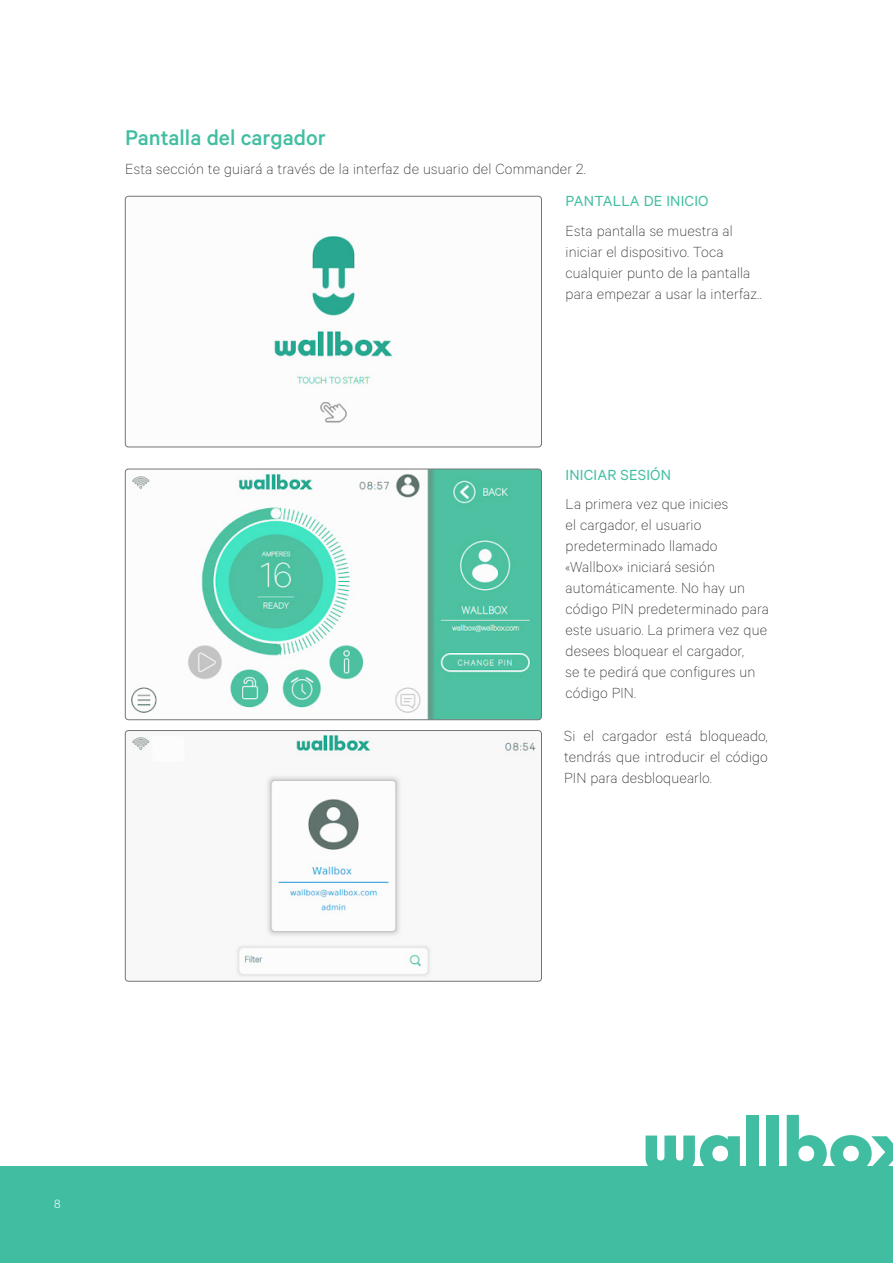
<style>
.page{position:relative;width:893px;height:1263px;background:#fff}
.page>*{position:absolute;margin:0;border:0;box-sizing:border-box;transform-origin:0 0}
.titulos{font:500 24px "Calibre";color:#41bea2}
.indice{font:100 16.5px/21px "Calibre";letter-spacing:.01em;color:#231f20}
.indice-2{font:16.5px "Calibre";letter-spacing:.01em;color:#41bea2}
.t1{font:300 13.5px "Calibre";color:#fff}
</style>
<div class="page">
<div style="left:0;top:1167px;width:893px;height:96px;background:#41bea2"></div>
<svg style="left:646px;top:1135px;width:94px;height:32px"></svg>
<div style="left:747px;top:1115px;width:12px;height:56px;background:#41bea2"></div>
<div style="left:767px;top:1115px;width:12px;height:56px;background:#41bea2"></div>
<svg style="left:787px;top:1115px;width:106px;height:52px"></svg>
<img style="left:125px;top:196px;width:416px;height:251px">
<div style="left:125px;top:196px;width:417px;height:251px;border:1px solid #727679;border-radius:3px"></div>
<img style="left:125px;top:469px;width:416px;height:251px">
<div style="left:125px;top:469px;width:417px;height:251px;border:1px solid #727679;border-radius:3px"></div>
<img style="left:125px;top:730px;width:416px;height:251px">
<div style="left:125px;top:730px;width:417px;height:251px;border:1px solid #727679;border-radius:3px"></div>
<p class="titulos" style="left:125px;top:124px;width:202px">Pantalla del cargador</p>
<p class="indice" style="left:125px;top:158px;width:462px">Esta sección te guiará a través de la interfaz de usuario del Commander 2.</p>
<p class="indice-2" style="left:566px;top:192px;width:145px">PANTALLA DE INICIO</p>
<p class="indice" style="left:566px;top:219px;width:198px">Esta pantalla se muestra al iniciar el dispositivo. Toca cualquier punto de la pantalla para empezar a usar la interfaz..</p>
<p class="indice-2" style="left:566px;top:465px;width:107px">INICIAR SESIÓN</p>
<p class="indice" style="left:566px;top:493px;width:205px">La primera vez que inicies<br>el cargador, el usuario predeterminado llamado «Wallbox» iniciará sesión automáticamente. No hay un código PIN predeterminado para este usuario. La primera vez que desees bloquear el cargador,<br>se te pedirá que configures un código PIN.</p>
<p class="indice" style="left:564px;top:725px;width:205px;text-align:justify">Si el cargador está bloqueado, tendrás que introducir el código PIN para desbloquearlo.</p>
<p class="t1" style="left:54px;top:1195px;width:8px">8</p>
</div>
